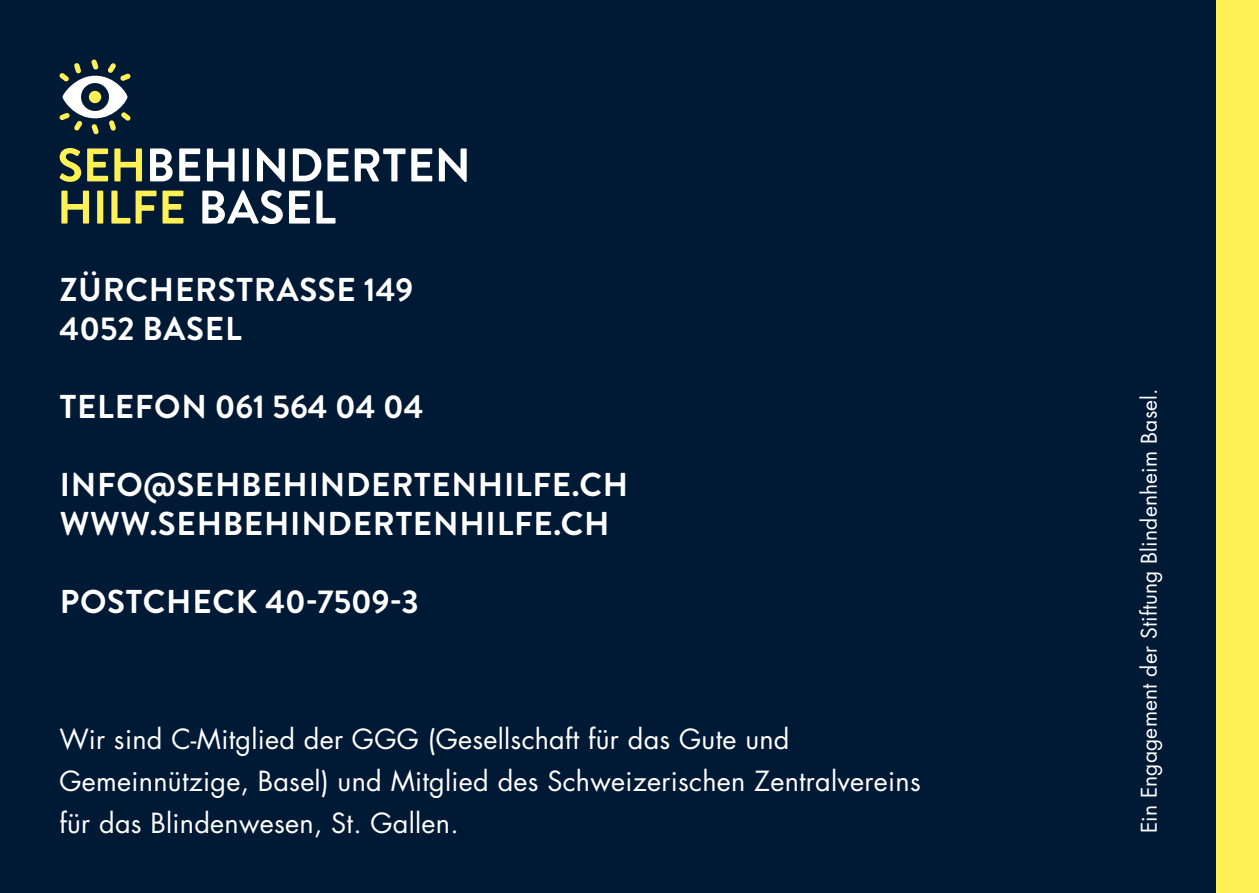
<style>
.page{position:relative;width:1259px;height:893px;background:#001935}
.page>*{position:absolute;margin:0;border:0;box-sizing:border-box;transform-origin:0 0}
.t1{font:700 33px/39px "Brandon Grotesque";letter-spacing:.025em;color:#fff}
.t2{font:27px/42px "Futura Std";letter-spacing:.01em;color:#fff}
.t3{font:21px "Futura Std";letter-spacing:.01em;color:#fff}
</style>
<div class="page">
<div style="left:1216px;top:0;width:43px;height:893px;background:#fff155"></div>
<svg style="left:60px;top:148px;width:21px;height:34px"></svg>
<svg style="left:87px;top:148px;width:21px;height:33px"></svg>
<svg style="left:114px;top:148px;width:28px;height:33px"></svg>
<svg style="left:150px;top:148px;width:23px;height:33px"></svg>
<svg style="left:179px;top:148px;width:21px;height:33px"></svg>
<svg style="left:207px;top:148px;width:27px;height:33px"></svg>
<div style="left:243px;top:148px;width:6px;height:33px;background:#fff"></div>
<svg style="left:257px;top:148px;width:28px;height:34px"></svg>
<svg style="left:293px;top:148px;width:28px;height:33px"></svg>
<svg style="left:327px;top:148px;width:21px;height:33px"></svg>
<svg style="left:355px;top:148px;width:50px;height:33px"></svg>
<svg style="left:411px;top:148px;width:21px;height:33px"></svg>
<svg style="left:439px;top:148px;width:28px;height:34px"></svg>
<svg style="left:61px;top:191px;width:28px;height:33px"></svg>
<div style="left:97px;top:191px;width:6px;height:33px;background:#fff155"></div>
<svg style="left:111px;top:191px;width:19px;height:33px"></svg>
<svg style="left:136px;top:191px;width:20px;height:33px"></svg>
<svg style="left:162px;top:191px;width:21px;height:33px"></svg>
<svg style="left:202px;top:190px;width:81px;height:34px"></svg>
<svg style="left:289px;top:191px;width:21px;height:33px"></svg>
<svg style="left:316px;top:191px;width:19px;height:33px"></svg>
<svg style="left:60px;top:60px;width:71px;height:75px"></svg>
<p class="t1" style="left:60px;top:271px;width:355px">ZÜRCHERSTRASSE 149<br>4052 BASEL</p>
<p class="t1" style="left:60px;top:388px;width:365px">TELEFON 061 564 04 04</p>
<p class="t1" style="left:60px;top:466px;width:570px">INFO@SEHBEHINDERTENHILFE.CH<br>WWW.SEHBEHINDERTENHILFE.CH</p>
<p class="t1" style="left:60px;top:583px;width:360px">POSTCHECK 40-7509-3</p>
<p class="t2" style="left:60px;top:719px;width:863px">Wir sind C-Mitglied der GGG (Gesellschaft für das Gute und<br>Gemeinnützige, Basel) und Mitglied des Schweizerischen Zentralvereins für das Blindenwesen, St. Gallen.</p>
<p class="t3" style="left:1135px;top:833px;width:447px;rotate:-90deg">Ein Engagement der Stiftung Blindenheim Basel.</p>
</div>
